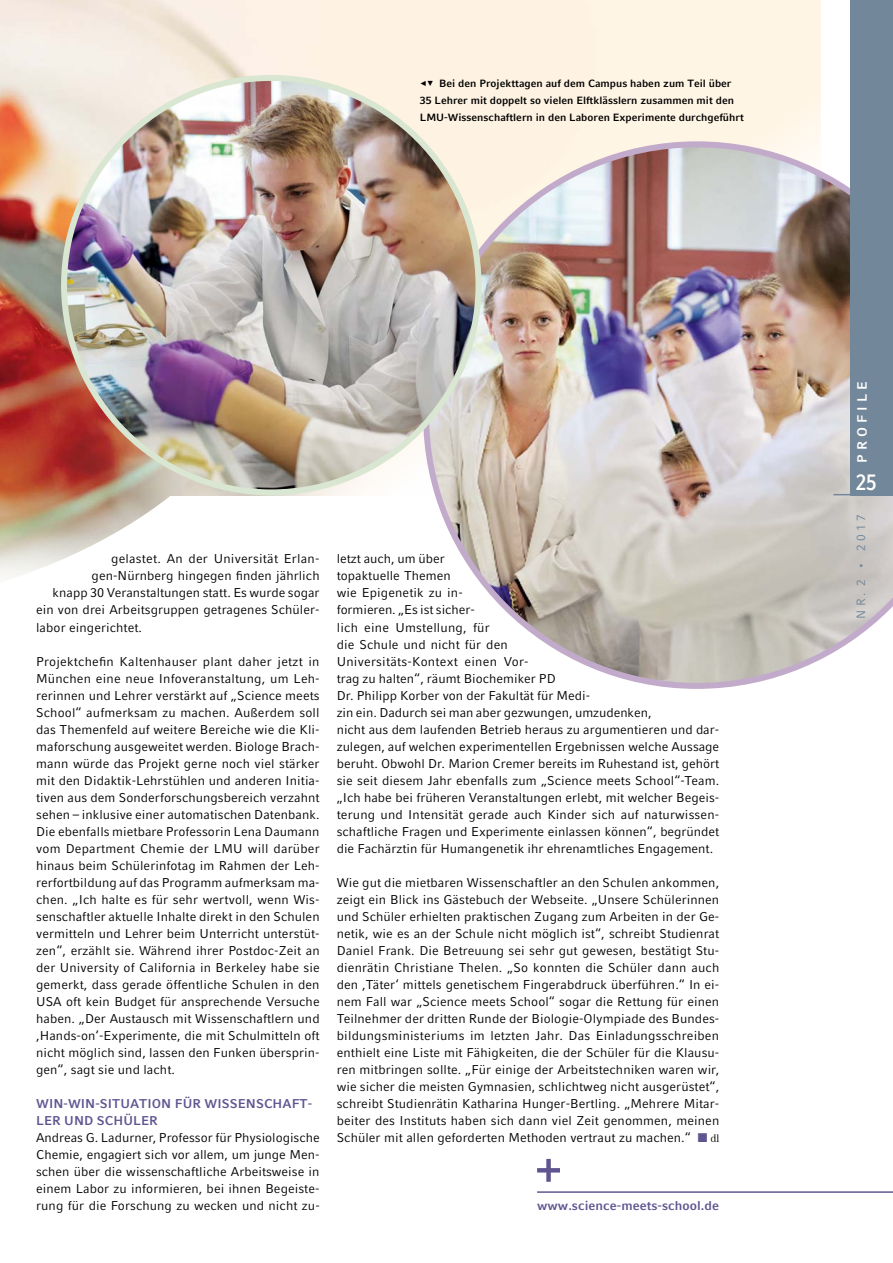
<style>
.page{position:relative;width:893px;height:1263px;background:#fff}
.page>*{position:absolute;margin:0;border:0;box-sizing:border-box;transform-origin:0 0}
.t1{font:700 22.5px "LMU Compatil Fact";color:#fff;scale:.8 1}
.t2{font:700 13.5px "LMU Compatil Fact";letter-spacing:.3em;color:#fff}
.t3{font:12.75px/17px "LMU Compatil Fact";letter-spacing:.005em;color:#000;text-align:justify}
.t4{font:700 12.75px/17px "LMU Compatil Fact";letter-spacing:.005em;color:#615591}
.t5{font:12px "LMU Compatil Fact";letter-spacing:.3em;color:#73879a}
.t6{font:700 10.5px/17px "LMU Compatil Fact";color:#000}
.s1{color:#615591}
.s2{font-family:"LMU Compatil Text";font-size:10.5px}
</style>
<div class="page">
<hr style="left:537px;top:1191px;width:356px;height:2px;background:#615591">
<svg style="left:537px;top:1159px;width:23px;height:23px"></svg>
<img style="left:423px;top:141px;width:470px;height:548px">
<img style="left:0;top:24px;width:278px;height:551px">
<img style="left:64px;top:78px;width:414px;height:414px;border-radius:207px">
<div style="left:850px;top:0;width:43px;height:495px;background:#73879a"></div>
<hr style="left:833px;top:494px;width:60px;height:1px;background:#73879a">
<svg style="left:421px;top:81px;width:12px;height:5px"></svg>
<p class="t6" style="left:420px;top:75px;width:325px;text-indent:14px">Bei den Projekttagen auf dem Campus haben zum Teil über<br>35 Lehrer mit doppelt so vielen Elftklässlern zusammen mit den<br>LMU-Wissenschaftlern in den Laboren Experimente durchgeführt</p>
<p class="t3" style="left:111px;top:550px;width:210px">gelastet. An der U niversität Erlan-</p>
<p class="t3" style="left:92px;top:567px;width:229px">gen-N ürnberg hingegen finden jährlich</p>
<p class="t3" style="left:53px;top:584px;width:269px">knapp 30 Veranstaltungen statt. Es wurde sogar</p>
<p class="t3" style="left:36px;top:601px;width:285px">ein von drei Arbeitsgruppen getragenes Schüler-</p>
<p class="t3" style="left:36px;top:618px;width:107px">labor eingerichtet.</p>
<p class="t3" style="left:36px;top:652px;width:285px">Projektchefin Kaltenhauser plant daher jetzt in M ünchen eine neue I nfoveranstaltung, um Leh&shy;rerinnen und Lehrer verstärkt auf „Science meets School“ aufmerksam zu machen. Außerdem soll das Themenfeld auf weitere Bereiche wie die Kli&shy;maforschung ausgeweitet werden. Biologe Brach&shy;mann würde das Projekt gerne noch viel stärker mit den Didaktik-Lehrstühlen und anderen I nitia&shy;tiven aus dem Sonderforschungsbereich verzahnt sehen – inklusive einer automatischen Datenbank.<br>Die ebenfalls mietbare Professorin Lena Daumann vom Department Chemie der LMU</p>
<p class="t3" style="left:36px;top:840px;width:285px;text-indent:212px">will darüber hinaus beim Schülerinfotag im Rahmen der Leh&shy;rerfortbildung auf das Programm aufmerksam ma&shy;chen. „I ch halte es für sehr wertvoll, wenn Wis&shy;senschaftler aktuelle I nhalte direkt in den Schulen vermitteln und Lehrer beim U nterricht unterstüt&shy;zen“, erzählt sie. Während ihrer Postdoc-Zeit an der U niversity of California in Berkeley habe sie gemerkt, dass gerade öffentliche Schulen in den USA</p>
<p class="t3" style="left:36px;top:993px;width:285px;text-indent:30px">oft kein Budget für ansprechende Versuche haben. „Der Austausch mit Wissenschaftlern und ‚Hands-on‘-Experimente, die mit Schulmitteln oft nicht möglich sind, lassen den Funken übersprin&shy;gen“, sagt sie und lacht.</p>
<p class="t4" style="left:36px;top:1095px;width:277px">Win-Win-Situation für Wissenschaft&shy;ler und Schüler</p>
<p class="t3" style="left:36px;top:1129px;width:285px">Andreas G . Ladurner, Professor für Physiologische Chemie, engagiert sich vor allem, um junge Men&shy;schen über die wissenschaftliche Arbeitsweise in einem Labor zu informieren, bei ihnen Begeiste&shy;rung für die Forschung zu wecken und nicht zu-</p>
<p class="t3" style="left:337px;top:550px;width:384px;text-align:left">letzt auch, um über<br>topaktuelle Themen<br>wie Epigenetik zu in-<br>formieren. „Es ist sicher-<br>lich eine U mstellung, für<br>die Schule und nicht für den<br>U niversitäts-Kontext einen Vor-<br>trag zu halten“, räumt Biochemiker PD<br>Dr. Philipp Korber von der Fakultät für Medi-<br>zin ein. Dadurch sei man aber gezwungen, umzudenken,<br>nicht aus dem laufenden Betrieb heraus zu argumentieren und dar&shy;zulegen, auf welchen experimentellen Ergebnissen welche Aussage beruht. Obwohl Dr. Marion Cremer bereits im Ruhestand ist, gehört sie seit diesem Jahr ebenfalls zum „Science meets School“-Team. „I ch habe bei früheren Veranstaltungen erlebt, mit welcher Begeis&shy;terung und I ntensität gerade auch Kinder sich auf naturwissen&shy;schaftliche Fragen und Experimente einlassen können“, begründet die Fachärztin für H umangenetik ihr ehrenamtliches Engagement.</p>
<p class="t3" style="left:337px;top:874px;width:384px">Wie gut die mietbaren Wissenschaftler an den Schulen ankommen, zeigt ein Blick ins Gästebuch der Webseite. „U nsere Schülerinnen und Schüler erhielten praktischen Zugang zum Arbeiten in der Ge&shy;netik, wie es an der Schule nicht möglich ist“, schreibt Studienrat Daniel Frank. D ie Betreuung sei sehr gut gewesen, bestätigt Stu&shy;dienrätin Christiane Thelen. „So konnten die Schüler dann auch den ‚Täter‘ mittels genetischem Fingerabdruck überführen.“ I n ei&shy;nem Fall war „Science meets School“ sogar die Rettung für einen Teilnehmer der dritten Runde der Biologie-Olympiade des Bundes&shy;bildungsministeriums im letzten Jahr. Das Einladungsschreiben enthielt eine Liste mit Fähigkeiten, die der Schüler für die Klausu&shy;ren mitbringen sollte. „Für einige der Arbeitstechniken waren wir, wie sicher die meisten Gymnasien, schlichtweg nicht ausgerüstet“, schreibt Studienrätin Katharina H unger-Bertling. „Mehrere M itar&shy;beiter des I nstituts haben sich dann viel Zeit genommen, meinen Schüler mit allen geforderten Methoden vertraut zu machen.“ <span class="s1">■</span> <span class="s2">dl</span></p>
<p class="t4" style="left:537px;top:1197px;width:183px">www.science-meets-school.de</p>
<p class="t2" style="left:854px;top:463px;width:81px;rotate:-90deg">Profile</p>
<h1 class="t1" style="left:856px;top:469px;width:27px">25</h1>
<p class="t5" style="left:854px;top:619px;width:107px;rotate:-90deg">NR. 2 • 2017</p>
</div>
